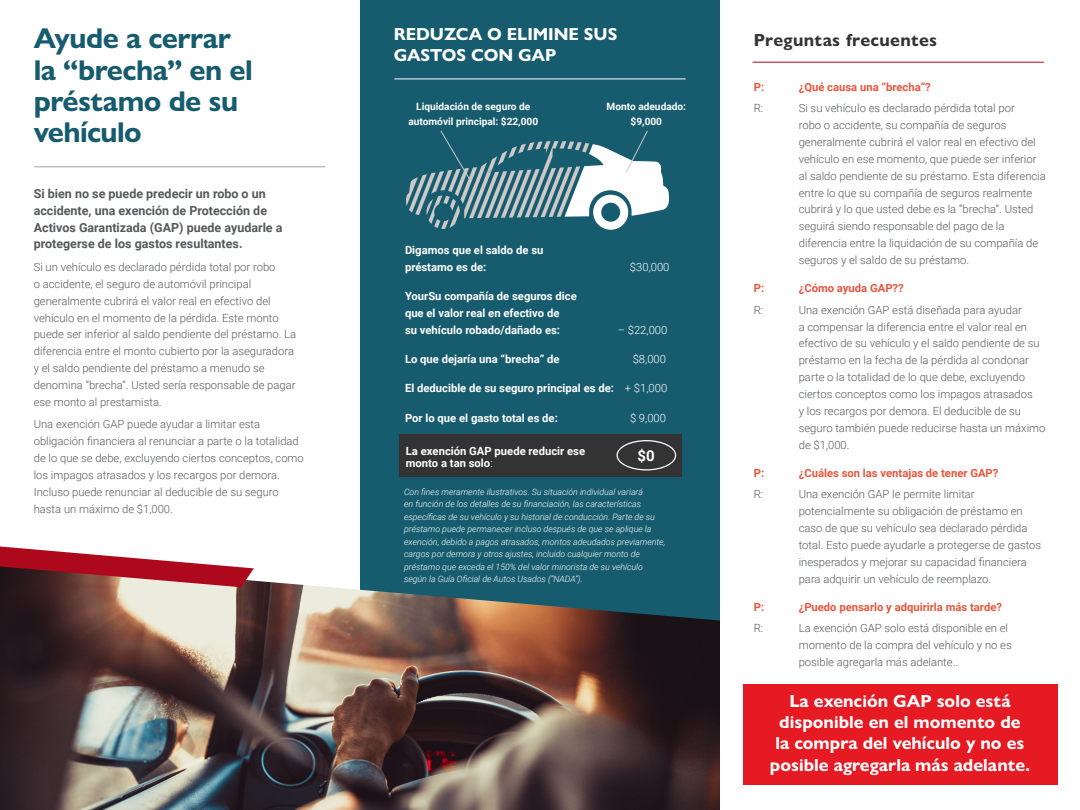
<style>
.page{position:relative;width:1080px;height:810px;background:#fff}
.page>*{position:absolute;margin:0;border:0;box-sizing:border-box;transform-origin:0 0}
.Heading{font:700 28.75px/31.2px "Gill Sans Nova";letter-spacing:-.02em;color:#175c6e}
.CTA{font:700 17.5px/21.2px "Gill Sans Nova";color:#fff;text-align:center}
.Heading-2{font:700 17.5px/21px "Gill Sans Nova";letter-spacing:-.005em;color:#fff}
.Heading-3{font:700 17.5px "Gill Sans Nova";letter-spacing:.02em;color:#333}
.t1{font:700 15px "Roboto";color:#fff}
.t2{font:700 12.5px/16.9px "Roboto";color:#57585a}
.t3{font:300 11.25px/16.9px "Roboto";color:#57585a}
.t4{font:700 11.25px/16.9px "Roboto";color:#fff}
.t5{font:700 11.25px "Roboto";color:#e9563d}
.t6{font:300 11.25px "Roboto";color:#fff}
.t7{font:700 10.12px/15.1px "Roboto";color:#fff;text-align:center}
.Legal{font:italic 300 8.75px/12.5px "Roboto";color:#fff}
.s1{font-weight:300}
</style>
<div class="page">
<div style="left:743px;top:684px;width:315px;height:101px;background:#e51a23"></div>
<div style="left:360px;top:0;width:360px;height:673px;background:#175c6e"></div>
<div style="left:400px;top:435px;width:282px;height:42px;background:#333"></div>
<img style="left:0;top:580px;width:720px;height:230px">
<svg style="left:406px;top:130px;width:263px;height:100px"></svg>
<hr style="left:34px;top:167px;width:292px;height:1px;background:#9fa1a4">
<hr style="left:752px;top:62px;width:292px;height:1px;background:#ad081c">
<hr style="left:394px;top:79px;width:292px;height:1px;background:#fff">
<div style="left:617px;top:440px;width:59px;height:30px;border:1px solid #fff;border-radius:50%"></div>
<svg style="left:0;top:547px;width:254px;height:40px"></svg>
<p class="Heading" style="left:34px;top:23px;width:220px">Ayude a cerrar la “brecha” en el préstamo de su vehículo</p>
<p class="t2" style="left:34px;top:184px;width:250px">Si bien no se puede predecir un robo o un accidente, una exención de Protección de Activos Garantizada (GAP) puede ayudarle a protegerse de los gastos resultantes.</p>
<p class="t3" style="left:34px;top:258px;width:264px">Si un vehículo es declarado pérdida total por robo<br>o accidente, el seguro de automóvil principal generalmente cubrirá el valor real en efectivo del vehículo en el momento de la pérdida. Este monto puede ser inferior al saldo pendiente del préstamo. La diferencia entre el monto cubierto por la aseguradora y el saldo pendiente del préstamo a menudo se denomina “brecha”. Usted sería responsable de pagar ese monto al prestamista.</p>
<p class="t3" style="left:34px;top:416px;width:272px">Una exención GAP puede ayudar a limitar esta obligación financiera al renunciar a parte o la totalidad de lo que se debe, excluyendo ciertos conceptos, como los impagos atrasados y los recargos por demora.<br>Incluso puede renunciar al deducible de su seguro hasta un máximo de $1,000.</p>
<p class="Heading-2" style="left:394px;top:24px;width:225px">REDUZCA O ELIMINE SUS<br>GASTOS CON GAP</p>
<p class="t7" style="left:408px;top:98px;width:131px">Liquidación de seguro de automóvil principal: $22,000</p>
<p class="t7" style="left:607px;top:98px;width:81px">Monto adeudado: $9,000</p>
<p class="t4" style="left:405px;top:241px;width:140px">Digamos que el saldo de su préstamo es de:</p>
<p class="t4" style="left:405px;top:287px;width:173px">YourSu compañía de seguros dice que el valor real en efectivo de<br>su vehículo robado/dañado es:</p>
<p class="t6" style="left:630px;top:259px;width:41px">$30,000</p>
<p class="t6" style="left:618px;top:322px;width:51px">– $22,000</p>
<p class="t4" style="left:405px;top:350px;width:156px">Lo que dejaría una “brecha” de</p>
<p class="t6" style="left:633px;top:351px;width:35px">$8,000</p>
<p class="t4" style="left:405px;top:380px;width:264px">El deducible de su seguro principal es de: <span class="s1">+ $1,000</span></p>
<p class="t4" style="left:405px;top:409px;width:154px">Por lo que el gasto total es de:</p>
<p class="t6" style="left:630px;top:410px;width:38px">$ 9,000</p>
<p class="t4" style="left:406px;top:444px;width:181px;line-height:12.5px">La exención GAP puede reducir ese monto a tan solo<span class="s1">:</span></p>
<p class="t1" style="left:637px;top:445px;width:19px">$0</p>
<p class="Legal" style="left:404px;top:485px;width:263px">Con fines meramente ilustrativos. Su situación individual variará<br>en función de los detalles de su financiación, las características específicas de su vehículo y su historial de conducción. Parte de su préstamo puede permanecer incluso después de que se aplique la exención, debido a pagos atrasados, montos adeudados previamente, cargos por demora y otros ajustes, incluido cualquier monto de préstamo que exceda el 150% del valor minorista de su vehículo según la Guía Oficial de Autos Usados (“NADA”).</p>
<p class="Heading-3" style="left:754px;top:29px;width:185px">Preguntas frecuentes</p>
<p class="t5" style="left:754px;top:79px;width:12px">P:</p>
<p class="t5" style="left:799px;top:79px;width:134px">¿Qué causa una “brecha”?</p>
<p class="t3" style="left:754px;top:99px;width:11px">R:</p>
<p class="t3" style="left:799px;top:99px;width:249px">Si su vehículo es declarado pérdida total por<br>robo o accidente, su compañía de seguros generalmente cubrirá el valor real en efectivo del vehículo en ese momento, que puede ser inferior al saldo pendiente de su préstamo. Esta diferencia entre lo que su compañía de seguros realmente cubrirá y lo que usted debe es la “brecha”. Usted seguirá siendo responsable del pago de la diferencia entre la liquidación de su compañía de seguros y el saldo de su préstamo.</p>
<p class="t5" style="left:754px;top:280px;width:12px">P:</p>
<p class="t5" style="left:799px;top:280px;width:107px">¿Cómo ayuda GAP??</p>
<p class="t3" style="left:754px;top:301px;width:11px">R:</p>
<p class="t3" style="left:799px;top:301px;width:248px">Una exención GAP está diseñada para ayudar<br>a compensar la diferencia entre el valor real en efectivo de su vehículo y el saldo pendiente de su préstamo en la fecha de la pérdida al condonar parte o la totalidad de lo que debe, excluyendo ciertos conceptos como los impagos atrasados<br>y los recargos por demora. El deducible de su seguro también puede reducirse hasta un máximo de $1,000.</p>
<p class="t5" style="left:754px;top:465px;width:12px">P:</p>
<p class="t5" style="left:799px;top:465px;width:201px">¿Cuáles son las ventajas de tener GAP?</p>
<p class="t3" style="left:754px;top:486px;width:11px">R:</p>
<p class="t3" style="left:799px;top:486px;width:244px">Una exención GAP le permite limitar potencialmente su obligación de préstamo en caso de que su vehículo sea declarado pérdida total. Esto puede ayudarle a protegerse de gastos inesperados y mejorar su capacidad financiera para adquirir un vehículo de reemplazo.</p>
<p class="t5" style="left:754px;top:599px;width:12px">P:</p>
<p class="t5" style="left:799px;top:599px;width:205px">¿Puedo pensarlo y adquirirla más tarde?</p>
<p class="t3" style="left:754px;top:620px;width:11px">R:</p>
<p class="t3" style="left:799px;top:620px;width:215px">La exención GAP solo está disponible en el momento de la compra del vehículo y no es posible agregarla más adelante..</p>
<p class="CTA" style="left:770px;top:690px;width:262px">La exención GAP solo está disponible en el momento de<br>la compra del vehículo y no es posible agregarla más adelante.</p>
</div>
